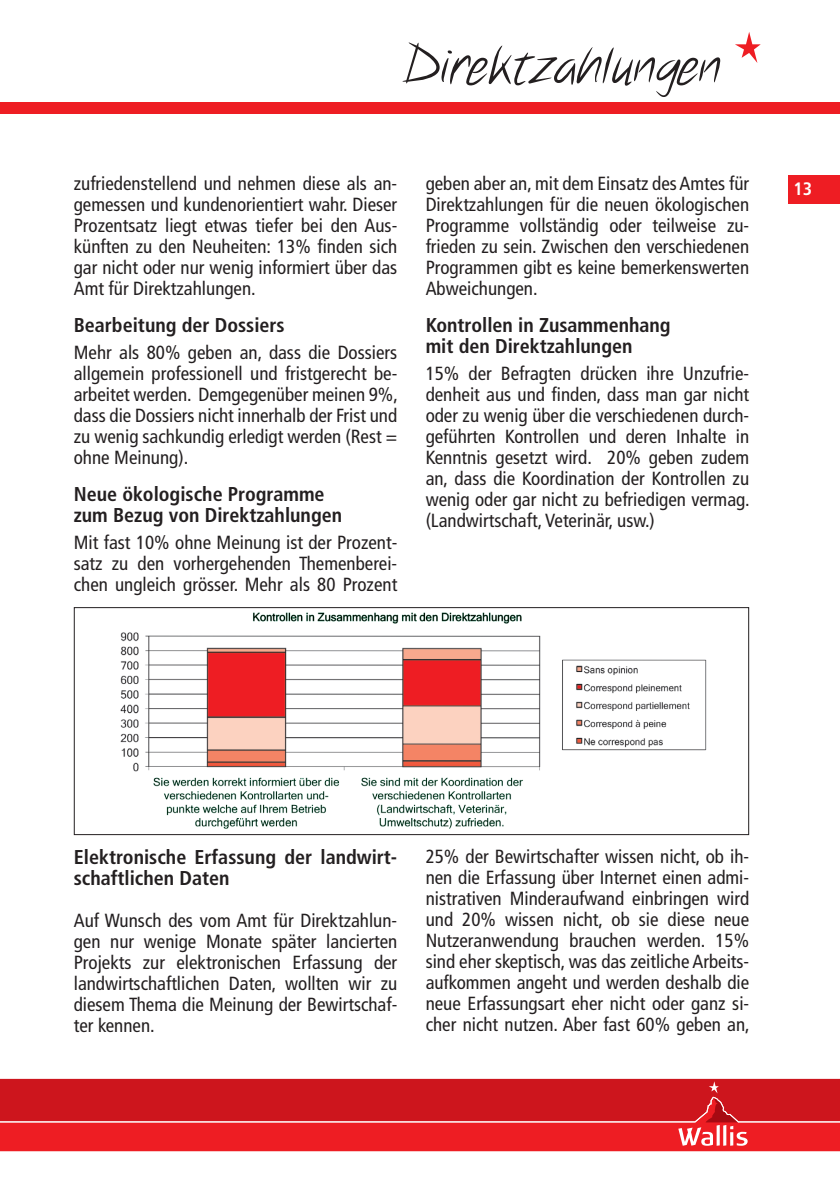
<style>
.page{position:relative;width:840px;height:1191px;background:#fff}
.page>*{position:absolute;margin:0;border:0;box-sizing:border-box;transform-origin:0 0}
.t1{font:52px "Notethis";color:#231f20}
.t2{font:700 condensed 20px/21px "Frutiger";color:#231f20}
.t3{font:condensed 19px/21px "Frutiger";color:#231f20;text-align:justify}
.t4{font:700 condensed 18px "Frutiger";color:#fff}
</style>
<div class="page">
<div style="left:0;top:1145px;width:839px;height:6px;background:#ee1d23"></div>
<svg style="left:0;top:1078px;width:839px;height:67px;background:#d92128"></svg>
<div style="left:0;top:102px;width:839px;height:11px;background:#ee1d23"></div>
<div style="left:788px;top:176px;width:51px;height:28px;background:#ee1d23"></div>
<svg style="left:735px;top:32px;width:25px;height:31px"></svg>
<img style="left:120px;top:612px;width:587px;height:217px">
<div style="left:74px;top:607px;width:674px;height:228px;border:1px solid #231f20"></div>
<h1 class="t1" style="left:405px;top:34px;width:316px">Direktzahlungen</h1>
<p class="t3" style="left:74px;top:173px;width:325px">zufriedenstellend und nehmen diese als an&shy;gemessen und kundenorientiert wahr. Dieser Prozentsatz liegt etwas tiefer bei den Aus&shy;künften zu den Neuheiten: 13% finden sich gar nicht oder nur wenig informiert über das Amt für Direktzahlungen.</p>
<p class="t2" style="left:74px;top:315px;width:212px">Bearbeitung der Dossiers</p>
<p class="t3" style="left:74px;top:342px;width:325px">Mehr als 80% geben an, dass die Dossiers allgemein professionell und fristgerecht be&shy;arbeitet werden. Demgegenüber meinen 9%, dass die Dossiers nicht innerhalb der Frist und zu wenig sachkundig erledigt werden (Rest = ohne Meinung).</p>
<p class="t2" style="left:74px;top:484px;width:270px">Neue ökologische Programme zum Bezug von Direktzahlungen</p>
<p class="t3" style="left:74px;top:532px;width:325px">Mit fast 10% ohne Meinung ist der Prozent&shy;satz zu den vorhergehenden Themenberei&shy;chen ungleich grösser. Mehr als 80 Prozent</p>
<p class="t3" style="left:425px;top:173px;width:325px">geben aber an, mit dem Einsatz des Amtes für Direktzahlungen für die neuen ökologischen Programme vollständig oder teilweise zu&shy;frieden zu sein. Zwischen den verschiedenen Programmen gibt es keine bemerkenswerten Abweichungen.</p>
<p class="t2" style="left:425px;top:315px;width:246px">Kontrollen in Zusammenhang mit den Direktzahlungen</p>
<p class="t3" style="left:425px;top:363px;width:325px">15% der Befragten drücken ihre Unzufrie&shy;denheit aus und finden, dass man gar nicht oder zu wenig über die verschiedenen durch&shy;geführten Kontrollen und deren Inhalte in Kenntnis gesetzt wird. 20% geben zudem an, dass die Koordination der Kontrollen zu wenig oder gar nicht zu befriedigen vermag. (Landwirtschaft, Veterinär, usw.)</p>
<p class="t4" style="left:793px;top:178px;width:20px">13</p>
<p class="t2" style="left:74px;top:846px;width:325px">Elektronische Erfassung der landwirt&shy;schaftlichen Daten</p>
<p class="t3" style="left:74px;top:910px;width:325px">Auf Wunsch des vom Amt für Direktzahlun&shy;gen nur wenige Monate später lancierten Projekts zur elektronischen Erfassung der landwirtschaftlichen Daten, wollten wir zu diesem Thema die Meinung der Bewirtschaf&shy;ter kennen.</p>
<p class="t3" style="left:425px;top:846px;width:325px">25% der Bewirtschafter wissen nicht, ob ih&shy;nen die Erfassung über Internet einen admi&shy;nistrativen Minderaufwand einbringen wird und 20% wissen nicht, ob sie diese neue Nutzeranwendung brauchen werden. 15% sind eher skeptisch, was das zeitliche Arbeits&shy;aufkommen angeht und werden deshalb die neue Erfassungsart eher nicht oder ganz si&shy;cher nicht nutzen. Aber fast 60% geben an,</p>
</div>
